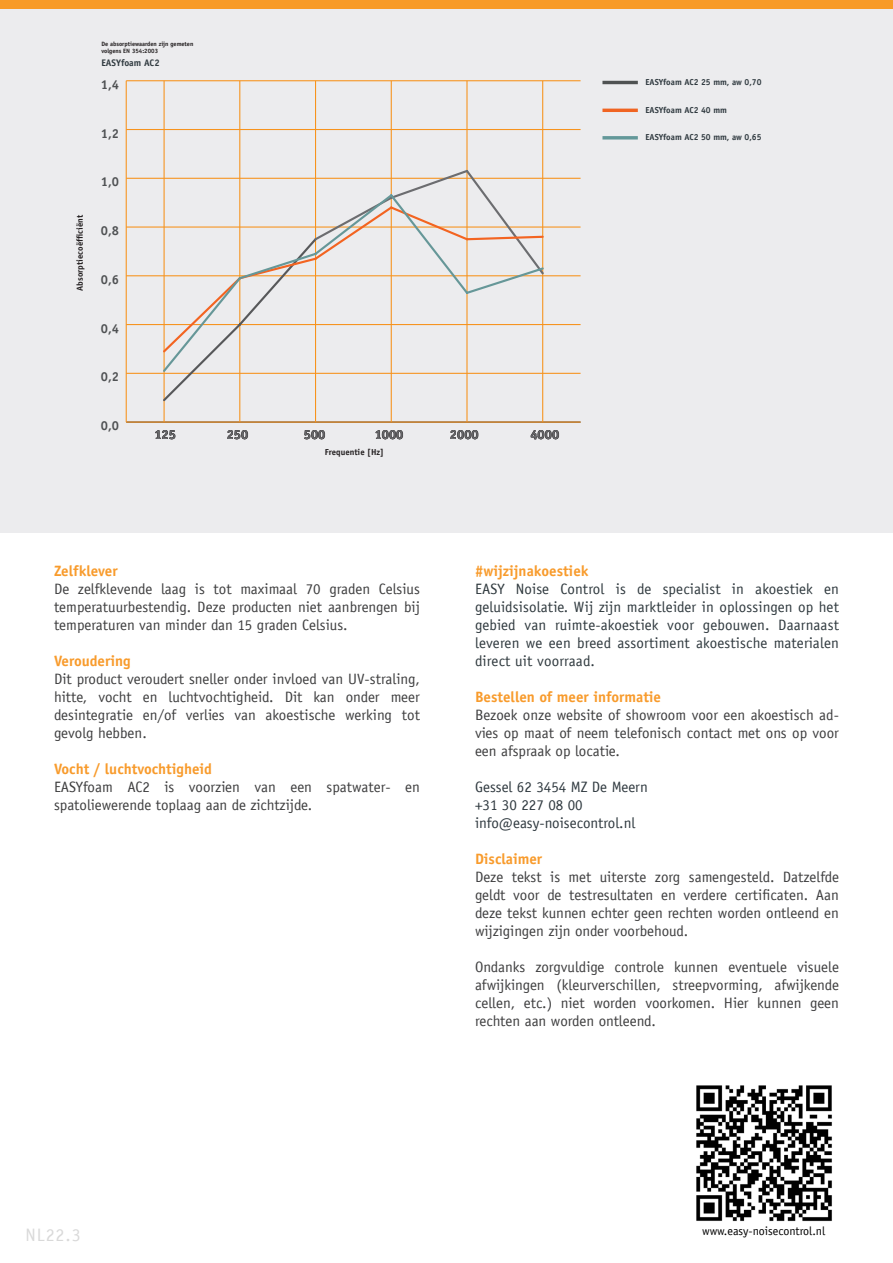
<style>
.page{position:relative;width:893px;height:1263px;background:#fff}
.page>*{position:absolute;margin:0;border:0;box-sizing:border-box;transform-origin:0 0}
.t1{font:18px "Officina Sans LT";color:#d9d9d9}
.t2{font:15px/18px "Officina Sans LT";color:#3e3e3f;text-align:justify}
.t3{font:15px/18px "Officina Sans LT";letter-spacing:.01em;color:#2f393e;text-align:justify}
.t4{font:700 15px "Officina Sans Std";color:#f89b2c}
.t5{font:15px "Officina Sans LT";color:#2f393f}
.t6{font:700 12.9px "Officina Sans Std";color:#4f5153}
.t7{font:700 12.9px "Officina Sans Std";color:#231f20}
.t8{font:12px "Officina Sans LT";color:#000001}
.t9{font:700 9.6px "Officina Sans Std";color:#2f393f}
.t10{font:700 8.7px "Officina Sans Std";color:#2f393f}
.t11{font:700 8.7px "Officina Sans Std";color:#231f20}
.t12{font:700 6.15px "Officina Sans Std";color:#231f20}
.s1{font-family:"Officina Sans Std";font-weight:700;color:#f89b2c}
</style>
<div class="page">
<div style="left:0;top:0;width:893px;height:532px;background:#ececee"></div>
<div style="left:0;top:0;width:893px;height:9px;background:#f89b27"></div>
<img style="left:696px;top:1085px;width:136px;height:137px">
<hr style="left:602px;top:109px;width:36px;height:3px;background:#f06422">
<hr style="left:602px;top:81px;width:36px;height:3px;background:#4f5252">
<hr style="left:164px;top:81px;width:1px;height:341px;background:#f7931d">
<hr style="left:239px;top:81px;width:1px;height:341px;background:#f7931d">
<hr style="left:315px;top:81px;width:1px;height:341px;background:#f7931d">
<hr style="left:391px;top:81px;width:1px;height:341px;background:#f7931d">
<hr style="left:466px;top:81px;width:1px;height:341px;background:#f7931d">
<hr style="left:542px;top:81px;width:1px;height:341px;background:#f7931d">
<hr style="left:126px;top:81px;width:1px;height:341px;background:#f7931d">
<hr style="left:126px;top:421px;width:455px;height:2px;background:#f7931d">
<hr style="left:126px;top:373px;width:455px;height:1px;background:#f7931d">
<hr style="left:126px;top:324px;width:455px;height:1px;background:#f7931d">
<hr style="left:126px;top:275px;width:455px;height:1px;background:#f7931d">
<hr style="left:126px;top:226px;width:455px;height:2px;background:#f7931d">
<hr style="left:126px;top:178px;width:455px;height:1px;background:#f7931d">
<hr style="left:126px;top:129px;width:455px;height:1px;background:#f7931d">
<hr style="left:126px;top:80px;width:455px;height:1px;background:#f7931d">
<svg style="left:161px;top:168px;width:385px;height:235px"></svg>
<svg style="left:161px;top:192px;width:384px;height:182px"></svg>
<svg style="left:602px;top:136px;width:36px;height:4px"></svg>
<p class="t12" style="left:101px;top:40px;width:93px">De absorptiewaarden zijn gemeten</p>
<p class="t12" style="left:101px;top:47px;width:58px">volgens EN 354:2003</p>
<p class="t11" style="left:74px;top:291px;width:77px;rotate:-90deg">Absorptiecoëfficiënt</p>
<p class="t9" style="left:101px;top:57px;width:60px">EASYfoam AC2</p>
<p class="t6" style="left:101px;top:76px;width:20px">1,4</p>
<p class="t6" style="left:101px;top:125px;width:20px">1,2</p>
<p class="t6" style="left:101px;top:174px;width:20px">1,0</p>
<p class="t6" style="left:101px;top:223px;width:20px">0,8</p>
<p class="t6" style="left:101px;top:271px;width:20px">0,6</p>
<p class="t6" style="left:101px;top:320px;width:20px">0,4</p>
<p class="t6" style="left:101px;top:369px;width:20px">0,2</p>
<p class="t6" style="left:101px;top:418px;width:20px">0,0</p>
<p class="t7" style="left:154px;top:427px;width:23px">125</p>
<p class="t7" style="left:227px;top:427px;width:23px">250</p>
<p class="t7" style="left:304px;top:427px;width:23px">500</p>
<p class="t7" style="left:375px;top:427px;width:30px">1000</p>
<p class="t7" style="left:450px;top:427px;width:30px">2000</p>
<p class="t7" style="left:530px;top:427px;width:30px">4000</p>
<p class="t11" style="left:325px;top:446px;width:60px">Frequentie [Hz]</p>
<p class="t10" style="left:645px;top:77px;width:118px">EASYfoam AC2 25 mm, aw 0,70</p>
<p class="t10" style="left:645px;top:105px;width:83px">EASYfoam AC2 40 mm</p>
<p class="t10" style="left:645px;top:132px;width:118px">EASYfoam AC2 50 mm, aw 0,65</p>
<p class="t4" style="left:54px;top:561px;width:65px">Zelfklever</p>
<p class="t2" style="left:54px;top:579px;width:367px">De zelfklevende laag is tot maximaal 70 graden Celsius temperatuurbestendig. Deze producten niet aanbrengen bij temperaturen van minder dan 15 graden Celsius.</p>
<p class="t4" style="left:54px;top:651px;width:78px">Veroudering</p>
<p class="t2" style="left:54px;top:669px;width:367px">Dit product veroudert sneller onder invloed van UV-straling, hitte, vocht en luchtvochtigheid. Dit kan onder meer desintegratie en/of verlies van akoestische werking tot gevolg hebben.</p>
<p class="t4" style="left:54px;top:759px;width:160px">Vocht / luchtvochtigheid</p>
<p class="t2" style="left:54px;top:777px;width:367px">EASYfoam AC2 is voorzien van een spatwater- en spatoliewerende toplaag aan de zichtzijde.</p>
<p class="t4" style="left:475px;top:561px;width:115px">#wijzijnakoestiek</p>
<p class="t3" style="left:475px;top:579px;width:365px">EASY Noise Control is de specialist in akoestiek en geluidsisolatie. Wij zijn marktleider in oplossingen op het gebied van ruimte-akoestiek voor gebouwen. Daarnaast leveren we een breed assortiment akoestische materialen direct uit voorraad.</p>
<p class="t4" style="left:475px;top:687px;width:188px">Bestellen of meer informatie</p>
<p class="t2" style="left:475px;top:705px;width:366px">Bezoek onze website of showroom voor een akoestisch ad&shy;vies op maat of neem telefonisch contact met ons op voor een afspraak op locatie.</p>
<p class="t5" style="left:475px;top:778px;width:174px">Gessel 62 3454 MZ De Meern</p>
<p class="t5" style="left:475px;top:796px;width:109px">+31 30 227 08 00</p>
<p class="t5" style="left:475px;top:814px;width:162px">info@easy-noisecontrol.nl</p>
<p class="t2" style="left:475px;top:849px;width:365px;text-align:left"><span class="s1">Disclaimer<br></span>Deze tekst is met uiterste zorg samengesteld. Datzelfde geldt voor de testresultaten en verdere certificaten. Aan deze tekst kunnen echter geen rechten worden ontleend en wijzigingen zijn onder voorbehoud.</p>
<p class="t2" style="left:475px;top:957px;width:365px">Ondanks zorgvuldige controle kunnen eventuele visuele afwijkingen (kleurverschillen, streepvorming, afwijkende cellen, etc.) niet worden voorkomen. Hier kunnen geen rechten aan worden ontleend.</p>
<p class="t1" style="left:26px;top:1224px;width:57px">NL22.3</p>
<p class="t8" style="left:702px;top:1224px;width:125px">www.easy-noisecontrol.nl</p>
</div>
